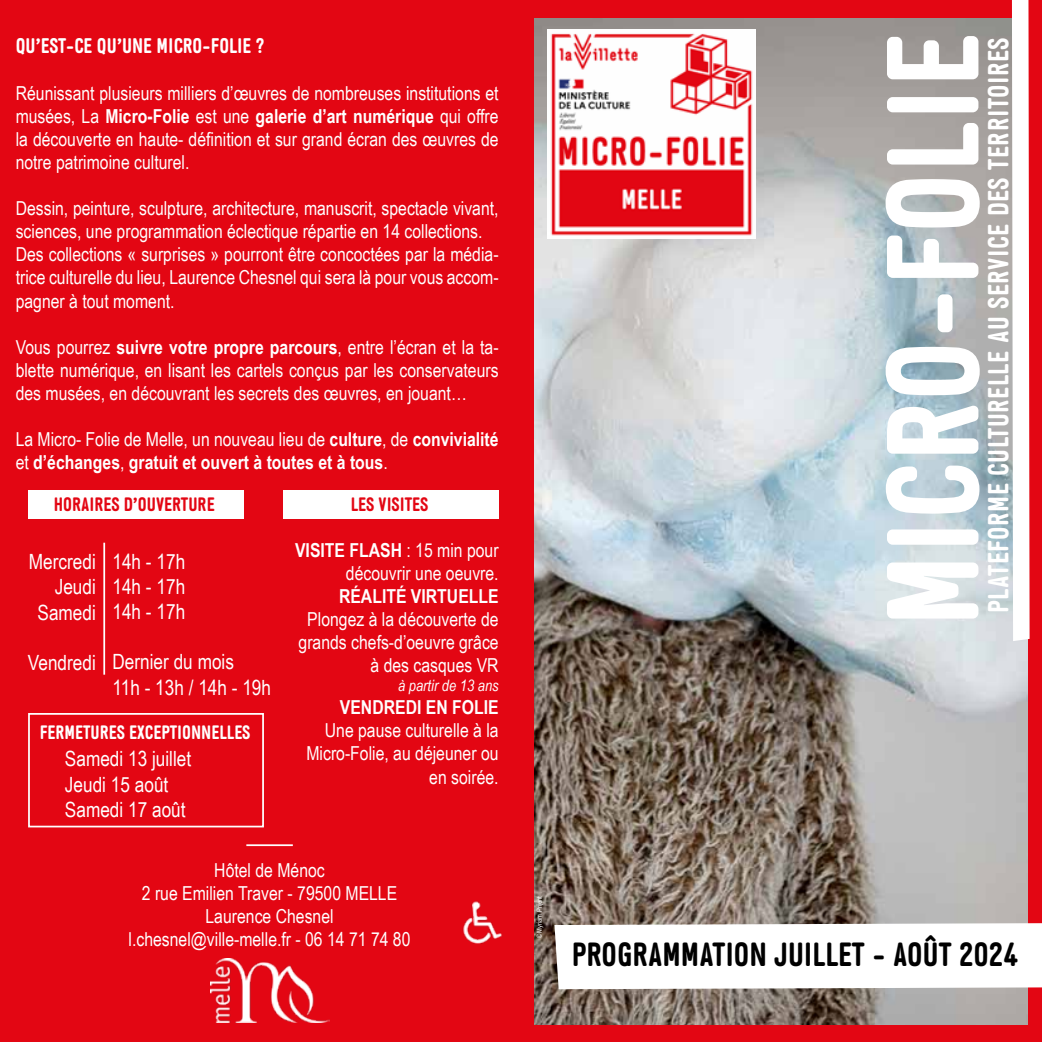
<style>
.page{position:relative;width:1042px;height:1042px;background:#e30613}
.page>*{position:absolute;margin:0;border:0;box-sizing:border-box;transform-origin:0 0}
.t1{font:700 129.5px "Generika";letter-spacing:.005em;color:#fff}
.t2{font:700 33.25px "Generika";color:#000}
.t3{font:700 28.88px "Generika";letter-spacing:.02em;color:#fff}
.t4{font:21px/25.2px "Arial Narrow";color:#fff}
.t5{font:700 21px "Generika";color:#fff}
.t6{font:19.25px/23.1px "Arial Narrow";color:#fff;text-align:right}
.t7{font:700 19.25px/23.1px "Arial Narrow";color:#fff}
.t8{font:700 19.25px "Generika";color:#e30613}
.t9{font:700 19.25px "Generika";color:#fff}
.t10{font:italic 15.75px "Arial Narrow";color:#fff}
.t11{font:7px "Arial Narrow";color:#fff}
.s1{font-weight:700}
.s2{font-weight:400}
</style>
<div class="page">
<img style="left:534px;top:19px;width:493px;height:1006px">
<img style="left:547px;top:30px;width:209px;height:208px">
<svg style="left:1012px;top:0;width:17px;height:641px;background:#fcfafb"></svg>
<div style="left:554px;top:923px;width:488px;height:66px;background:#fff"></div>
<img style="left:210px;top:958px;width:119px;height:64px">
<div style="left:28px;top:490px;width:215px;height:28px;background:#fff"></div>
<hr style="left:103px;top:543px;width:2px;height:132px;background:#fff">
<hr style="left:246px;top:844px;width:47px;height:2px;background:#fff">
<div style="left:284px;top:490px;width:215px;height:28px;background:#fff"></div>
<img style="left:462px;top:901px;width:40px;height:43px">
<div style="left:28px;top:713px;width:236px;height:114px;border:2px solid #fff"></div>
<p class="t5" style="left:16px;top:34px;width:250px">QU’EST-CE QU’UNE MICRO-FOLIE ?</p>
<p class="t6" style="left:16px;top:81px;width:484px;text-align:justify">Réunissant plusieurs milliers d’œuvres de nombreuses institutions et musées, La <span class="s1">Micro-Folie</span> est une <span class="s1">galerie d’art numérique</span> qui offre la découverte en haute- définition et sur grand écran des œuvres de notre patrimoine culturel.</p>
<p class="t6" style="left:16px;top:196px;width:484px;text-align:left">Dessin, peinture, sculpture, architecture, manuscrit, spectacle vivant, sciences, une programmation éclectique répartie en 14 collections.<br>Des collections « surprises » pourront être concoctées par la média&shy;trice culturelle du lieu, Laurence Chesnel qui sera là pour vous accom&shy;pagner à tout moment.</p>
<p class="t6" style="left:16px;top:335px;width:484px;text-align:justify">Vous pourrez <span class="s1">suivre votre propre parcours</span>, entre l’écran et la ta&shy;blette numérique, en lisant les cartels conçus par les conservateurs des musées, en découvrant les secrets des œuvres, en jouant…</p>
<p class="t7" style="left:16px;top:427px;width:484px"><span class="s2">La Micro- Folie de Melle, un nouveau lieu de</span> culture<span class="s2">, de</span> convivialité <span class="s2">et</span> d’échanges<span class="s2">,</span> gratuit et ouvert à toutes et à tous<span class="s2">.</span></p>
<p class="t8" style="left:54px;top:493px;width:162px">HORAIRES D’OUVERTURE</p>
<p class="t4" style="left:29px;top:548px;width:68px;text-align:right">Mercredi<br>Jeudi<br>Samedi</p>
<p class="t4" style="left:28px;top:649px;width:69px">Vendredi</p>
<p class="t4" style="left:112px;top:548px;width:74px;text-align:justify">14h - 17h 14h - 17h 14h - 17h</p>
<p class="t4" style="left:112px;top:648px;width:160px">Dernier du mois<br>11h - 13h / 14h - 19h</p>
<p class="t9" style="left:40px;top:721px;width:212px">FERMETURES EXCEPTIONNELLES</p>
<p class="t4" style="left:65px;top:745px;width:128px">Samedi 13 juillet<br>Jeudi 15 août<br>Samedi 17 août</p>
<p class="t8" style="left:351px;top:493px;width:79px">LES VISITES</p>
<p class="t6" style="left:295px;top:538px;width:205px"><span class="s1">VISITE FLASH</span> : 15 min pour découvrir une oeuvre.</p>
<p class="t7" style="left:339px;top:584px;width:161px">RÉALITÉ VIRTUELLE</p>
<p class="t6" style="left:299px;top:607px;width:202px">Plongez à la découverte de grands chefs-d’oeuvre grâce à des casques VR</p>
<p class="t10" style="left:398px;top:674px;width:102px">à partir de 13 ans</p>
<p class="t7" style="left:340px;top:695px;width:160px">VENDREDI EN FOLIE</p>
<p class="t6" style="left:306px;top:718px;width:194px">Une pause culturelle à la<br>Micro-Folie, au déjeuner ou en soirée.</p>
<p class="t6" style="left:129px;top:858px;width:283px;text-align:center">Hôtel de Ménoc<br>2 rue Emilien Traver - 79500 MELLE<br>Laurence Chesnel l.chesnel@ville-melle.fr - 06 14 71 74 80</p>
<h1 class="t1" style="left:856px;top:626px;width:594px;rotate:-90deg">MICRO-FOLIE</h1>
<h3 class="t3" style="left:981px;top:613px;width:577px;rotate:-90deg">PLATEFORME CULTURELLE AU SERVICE DES TERRITOIRES</h3>
<p class="t11" style="left:534px;top:938px;width:44px;rotate:-90deg">© Myriam Prijent</p>
<h2 class="t2" style="left:572px;top:935px;width:448px">PROGRAMMATION JUILLET - AOÛT 2024</h2>
</div>
